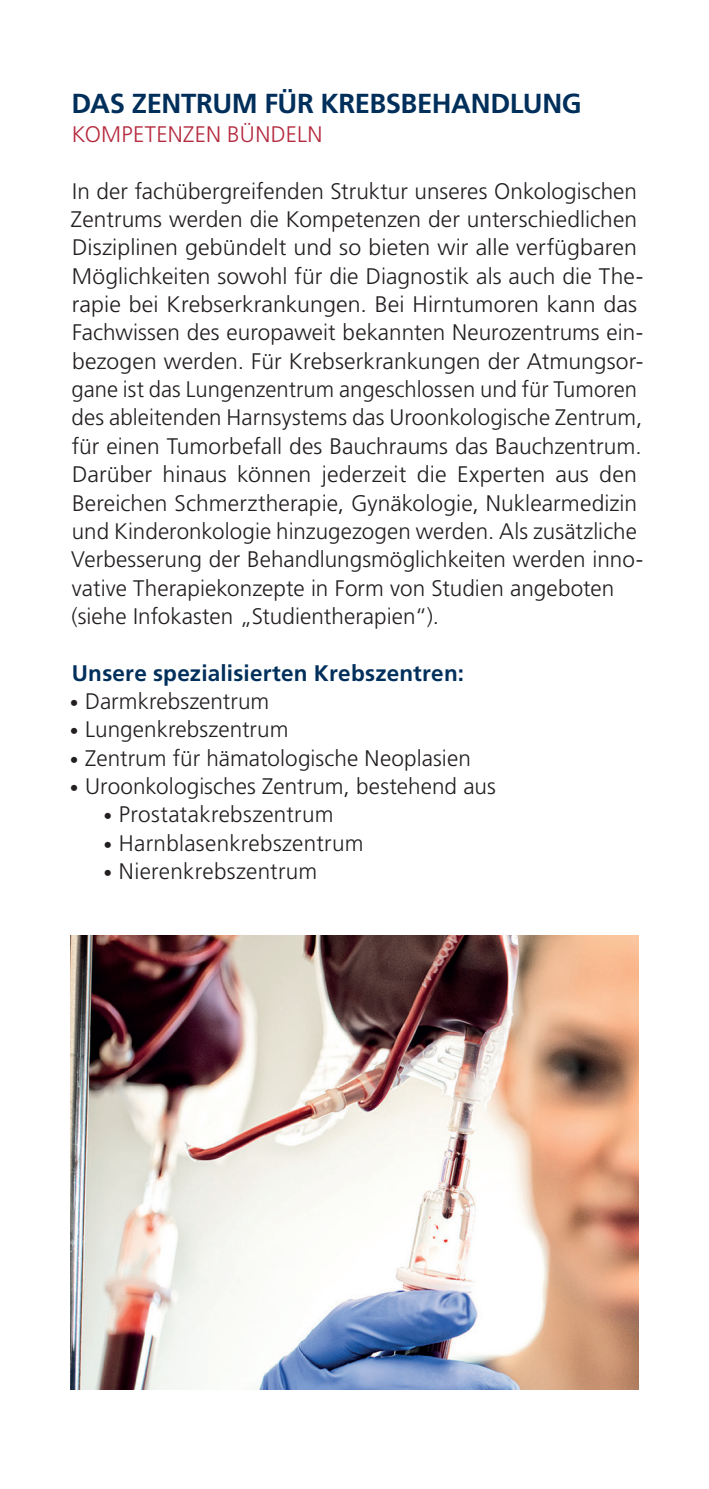
<style>
.page{position:relative;width:709px;height:1489px;background:#fff}
.page>*{position:absolute;margin:0;border:0;box-sizing:border-box;transform-origin:0 0}
.t1{font:700 27.5px "Frutiger LT Std";letter-spacing:-.015em;color:#002f5b}
.t2{font:300 22.5px/28.2px "Frutiger LT Std";letter-spacing:.005em;color:#231f20}
.t3{font:700 22.5px "Frutiger LT Std";letter-spacing:.01em;color:#002f5b}
.t4{font:300 22.5px "Frutiger LT Std";letter-spacing:.01em;color:#b52a3e}
.s1{font-size:17.5px}
</style>
<div class="page">
<img style="left:71px;top:935px;width:567px;height:454px">
<p class="t1" style="left:72px;top:87px;width:511px">DAS ZENTRUM FÜR KREBSBEHANDLUNG</p>
<p class="t4" style="left:72px;top:121px;width:252px">KOMPETENZEN BÜNDELN</p>
<p class="t2" style="left:71px;top:177px;width:574px">In der fachübergreifenden Struktur unseres Onkologischen Zentrums werden die Kompetenzen der unterschiedlichen Disziplinen gebündelt und so bieten wir alle verfügbaren Möglichkeiten sowohl für die Diagnostik als auch die The&shy;rapie bei Krebserkrankungen. Bei Hirntumoren kann das Fachwissen des europaweit bekannten Neurozentrums ein&shy;bezogen werden. Für Krebserkrankungen der Atmungsor&shy;gane ist das Lungenzentrum angeschlossen und für Tumoren des ableitenden Harnsystems das Uroonkologische Zentrum, für einen Tumorbefall des Bauchraums das Bauchzentrum.<br>Darüber hinaus können jederzeit die Experten aus den Bereichen Schmerztherapie, Gynäkologie, Nuklearmedizin und Kinderonkologie hinzugezogen werden. Als zusätzliche Verbesserung der Behandlungsmöglichkeiten werden inno&shy;vative Therapiekonzepte in Form von Studien angeboten (siehe Infokasten „Studientherapien“).</p>
<p class="t3" style="left:72px;top:659px;width:394px">Unsere spezialisierten Krebszentren:</p>
<p class="t2" style="left:70px;top:687px;width:201px"><span class="s1">•</span> Darmkrebszentrum</p>
<p class="t2" style="left:70px;top:715px;width:220px"><span class="s1">•</span> Lungenkrebszentrum</p>
<p class="t2" style="left:70px;top:744px;width:402px"><span class="s1">•</span> Zentrum für hämatologische Neoplasien</p>
<p class="t2" style="left:70px;top:772px;width:427px"><span class="s1">•</span> Uroonkologisches Zentrum, bestehend aus</p>
<p class="t2" style="left:103px;top:800px;width:231px"><span class="s1">•</span> Prostatakrebszentrum</p>
<p class="t2" style="left:103px;top:829px;width:261px"><span class="s1">•</span> Harnblasenkrebszentrum</p>
<p class="t2" style="left:103px;top:857px;width:215px"><span class="s1">•</span> Nierenkrebszentrum</p>
</div>
